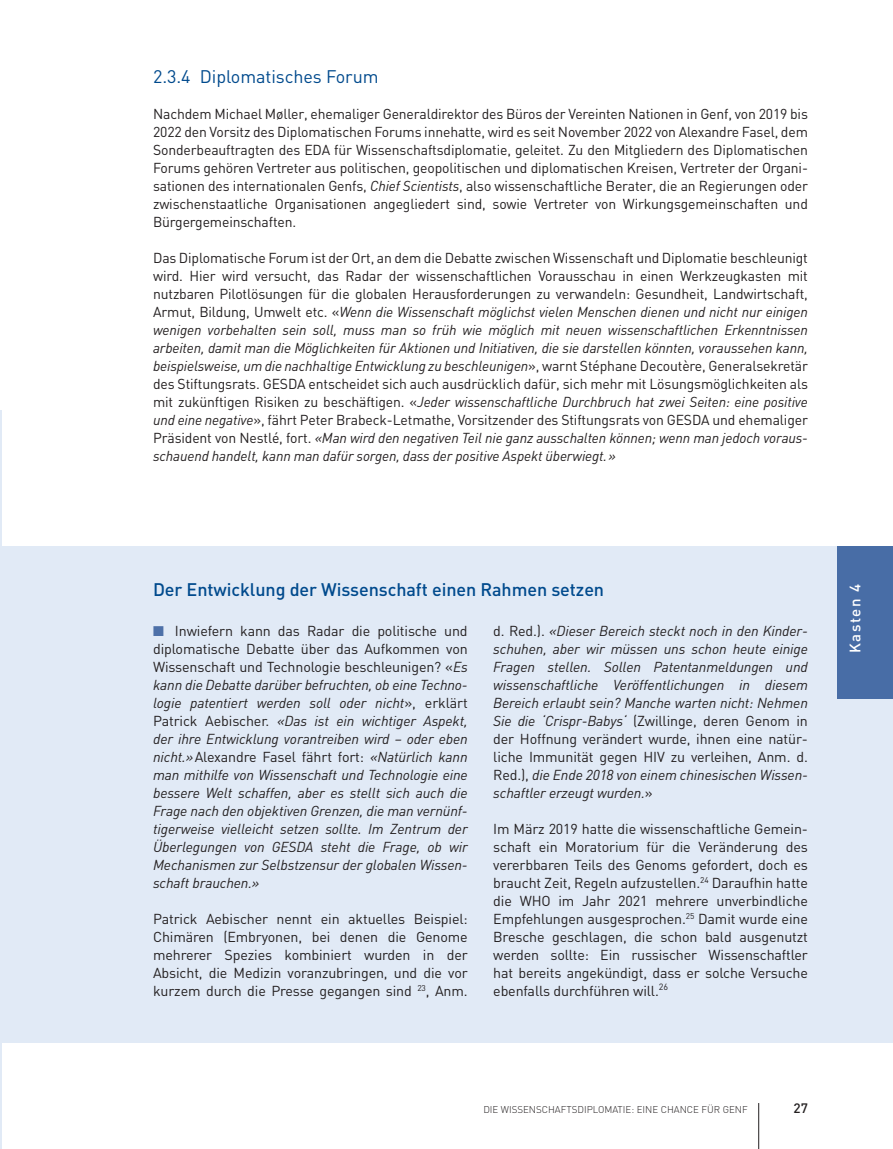
<style>
.page{position:relative;width:893px;height:1149px;background:#fff}
.page>*{position:absolute;margin:0;border:0;box-sizing:border-box;transform-origin:0 0}
.t1{font:500 18px "DIN";letter-spacing:-.005em;color:#004a8d}
.t2{font:18px "DIN";letter-spacing:-.005em;color:#004a8d}
.t3{font:500 15px "DIN";letter-spacing:.095em;color:#fff}
.t4{font:14.25px/18px "DIN";letter-spacing:-.01em;color:#231f20;text-align:justify}
.t5{font:italic 14.25px/18px "DIN";letter-spacing:-.01em;color:#231f20;text-align:justify}
.t6{font:500 13.5px "DIN";color:#231f20}
.t7{font:300 9.75px "DIN";color:#231f20}
.s1{font-style:italic}
.s2{color:#4d70a8}
.s3{font-style:normal}
</style>
<div class="page">
<hr style="left:758px;top:1102px;width:1px;height:46px;background:#231f20">
<hr style="left:0;top:410px;width:1px;height:738px;background:#e1eaf6">
<div style="left:0;top:545px;width:893px;height:497px;background:#e1eaf6"></div>
<div style="left:838px;top:545px;width:55px;height:153px;background:#486da6"></div>
<p class="t2" style="left:153px;top:66px;width:227px">2.3.4 Diplomatisches Forum</p>
<p class="t4" style="left:153px;top:105px;width:656px">Nachdem Michael Møller, ehemaliger Generaldirektor des Büros der Vereinten Nationen in Genf, von 2019 bis 2022 den Vorsitz des Diplomatischen Forums innehatte, wird es seit November 2022 von Alexandre Fasel, dem Sonderbeauftragten des EDA für Wissenschaftsdiplomatie, geleitet. Zu den Mitgliedern des Diplomatischen Forums gehören Vertreter aus politischen, geopolitischen und diplomatischen Kreisen, Vertreter der Organi&shy;sationen des internationalen Genfs, <span class="s1">Chief Scientists</span>, also wissenschaftliche Berater, die an Regierungen oder zwischenstaatliche Organisationen angegliedert sind, sowie Vertreter von Wirkungsgemeinschaften und Bürgergemeinschaften.</p>
<p class="t4" style="left:153px;top:249px;width:656px">Das Diplomatische Forum ist der Ort, an dem die Debatte zwischen Wissenschaft und Diplomatie beschleunigt wird. Hier wird versucht, das Radar der wissenschaftlichen Vorausschau in einen Werkzeugkasten mit nutzbaren Pilotlösungen für die globalen Herausforderungen zu verwandeln: Gesundheit, Landwirtschaft, Armut, Bildung, Umwelt etc. «<span class="s1">Wenn die Wissenschaft möglichst vielen Menschen dienen und nicht nur einigen wenigen vorbehalten sein soll, muss man so früh wie möglich mit neuen wissenschaftlichen Erkenntnissen arbeiten, damit man die Möglichkeiten für Aktionen und Initiativen, die sie darstellen könnten, voraussehen kann, beispielsweise, um die nachhaltige Entwicklung zu beschleunigen</span>», warnt Stéphane Decoutère, Generalsekretär des Stiftungsrats. GESDA entscheidet sich auch ausdrücklich dafür, sich mehr mit Lösungsmöglichkeiten als mit zukünftigen Risiken zu beschäftigen. «<span class="s1">Jeder wissenschaftliche Durchbruch hat zwei Seiten: eine positive und eine negative</span>», fährt Peter Brabeck-Letmathe, Vorsitzender des Stiftungsrats von GESDA und ehemaliger Präsident von Nestlé, fort. <span class="s1">«Man wird den negativen Teil nie ganz ausschalten können; wenn man jedoch voraus&shy;schauend handelt, kann man dafür sorgen, dass der positive Aspekt überwiegt. »</span></p>
<p class="t1" style="left:153px;top:581px;width:453px">Der Entwicklung der Wissenschaft einen Rahmen setzen</p>
<p class="t5" style="left:153px;top:621px;width:316px"><span class="s2">■</span> <span class="s3">Inwiefern kann das Radar die politische und diplomatische Debatte über das Aufkommen von Wissenschaft und Technologie beschleunigen? «</span>Es kann die Debatte darüber befruchten, ob eine Techno&shy;logie patentiert werden soll oder nicht<span class="s3">», erklärt Patrick Aebischer.</span> «Das ist ein wichtiger Aspekt, der ihre Entwicklung vorantreiben wird – oder eben nicht.» <span class="s3">Alexandre Fasel fährt fort:</span> «Natürlich kann man mithilfe von Wissenschaft und Technologie eine bessere Welt schaffen, aber es stellt sich auch die Frage nach den objektiven Grenzen, die man vernünf&shy;tigerweise vielleicht setzen sollte. Im Zentrum der Überlegungen von GESDA steht die Frage, ob wir Mechanismen zur Selbstzensur der globalen Wissen&shy;schaft brauchen.»</p>
<p class="t4" style="left:153px;top:909px;width:316px">Patrick Aebischer nennt ein aktuelles Beispiel:<br>Chimären (Embryonen, bei denen die Genome mehrerer Spezies kombiniert wurden in der Absicht, die Medizin voranzubringen, und die vor kurzem durch die Presse gegangen sind <sup>23</sup>, Anm.</p>
<p class="t5" style="left:493px;top:621px;width:316px"><span class="s3">d. Red.).</span> «Dieser Bereich steckt noch in den Kinder&shy;schuhen, aber wir müssen uns schon heute einige Fragen stellen. Sollen Patentanmeldungen und wissenschaftliche Veröffentlichungen in diesem Bereich erlaubt sein? Manche warten nicht: Nehmen Sie die ‘Crispr-Babys‘ <span class="s3">(Zwillinge, deren Genom in der Hoffnung verändert wurde, ihnen eine natür&shy;liche Immunität gegen HIV zu verleihen, Anm. d.<br>Red.),</span> die Ende 2018 von einem chinesischen Wissen&shy;schaftler erzeugt wurden.<span class="s3">»</span></p>
<p class="t4" style="left:493px;top:819px;width:316px">Im März 2019 hatte die wissenschaftliche Gemein&shy;schaft ein Moratorium für die Veränderung des vererbbaren Teils des Genoms gefordert, doch es braucht Zeit, Regeln aufzustellen.<sup>24</sup> Daraufhin hatte die WHO im Jahr 2021 mehrere unverbindliche Empfehlungen ausgesprochen.<sup>25</sup> Damit wurde eine Bresche geschlagen, die schon bald ausgenutzt werden sollte: Ein russischer Wissenschaftler hat bereits angekündigt, dass er solche Versuche ebenfalls durchführen will.<sup>26</sup></p>
<p class="t7" style="left:483px;top:1103px;width:266px">DIE WISSENSCHAFTSDIPLOMATIE: EINE CHANCE FÜR GENF</p>
<p class="t6" style="left:793px;top:1101px;width:16px">27</p>
<p class="t3" style="left:848px;top:653px;width:70px;rotate:-90deg">Kasten 4</p>
</div>
